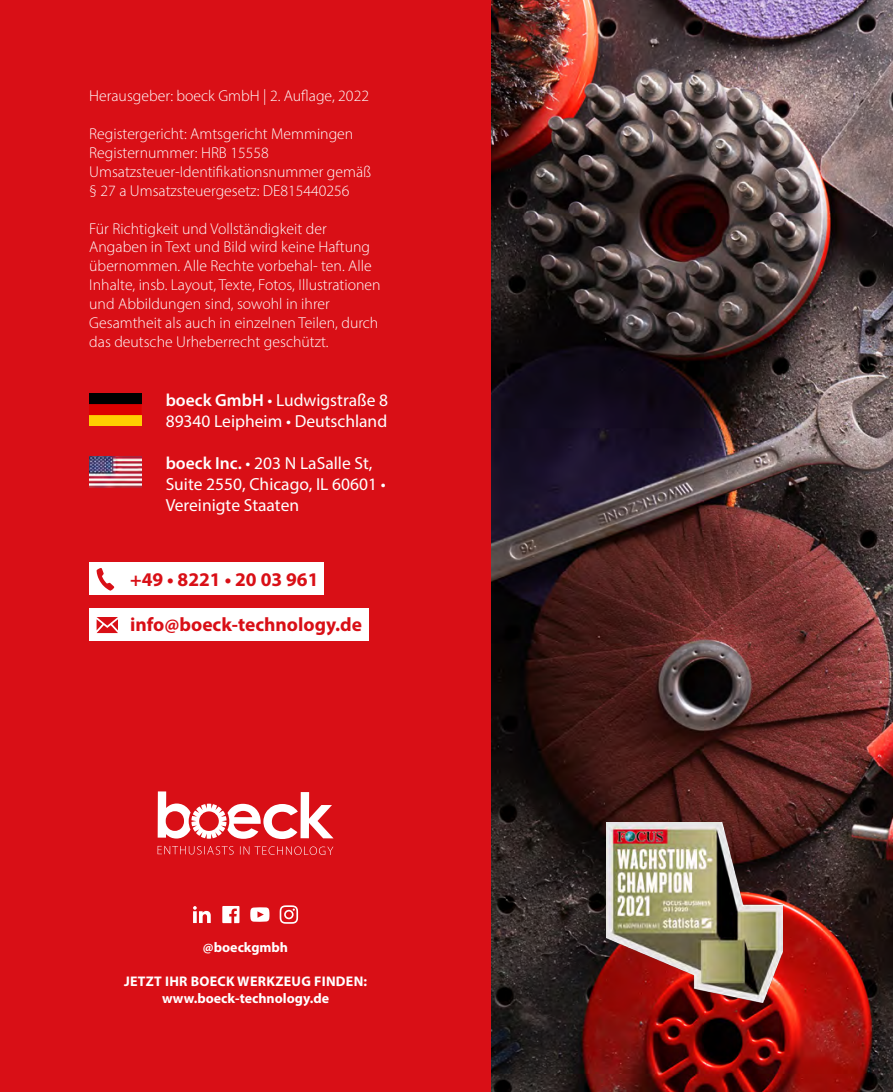
<style>
.page{position:relative;width:893px;height:1092px;background:#fff}
.page>*{position:absolute;margin:0;border:0;box-sizing:border-box;transform-origin:0 0}
.t1{font:700 19.43px "Myriad Pro";color:#d90f16}
.t2{font:17.5px/21px "Myriad Pro";color:#fff}
.t3{font:300 15.75px/18.9px "Myriad Pro";color:#fff}
.t4{font:700 14px/16.8px "Myriad Pro";letter-spacing:.02em;color:#fff;text-align:center}
.t5{font:700 14px "Myriad Pro";color:#fff}
.s1{font-weight:600}
</style>
<div class="page">
<div style="left:0;top:0;width:893px;height:1091px;background:#d90f16"></div>
<img style="left:491px;top:0;width:402px;height:1091px">
<img style="left:606px;top:822px;width:177px;height:180px">
<svg style="left:193px;top:906px;width:18px;height:16px"></svg>
<svg style="left:222px;top:906px;width:17px;height:17px"></svg>
<svg style="left:250px;top:907px;width:19px;height:14px"></svg>
<svg style="left:280px;top:905px;width:18px;height:18px"></svg>
<img style="left:89px;top:456px;width:53px;height:32px">
<img style="left:89px;top:394px;width:53px;height:31px">
<svg style="left:158px;top:791px;width:176px;height:48px"></svg>
<svg style="left:158px;top:845px;width:76px;height:9px"></svg>
<svg style="left:240px;top:846px;width:93px;height:9px"></svg>
<div style="left:89px;top:562px;width:235px;height:33px;background:#fff"></div>
<div style="left:89px;top:608px;width:280px;height:33px;background:#fff"></div>
<svg style="left:97px;top:568px;width:17px;height:22px"></svg>
<svg style="left:97px;top:617px;width:21px;height:16px"></svg>
<p class="t3" style="left:89px;top:86px;width:281px">Herausgeber: boeck GmbH | 2. Auflage, 2022</p>
<p class="t3" style="left:89px;top:124px;width:284px">Registergericht: Amtsgericht Memmingen Registernummer: HRB 15558<br>Umsatzsteuer-Identifikationsnummer gemäß § 27 a Umsatzsteuergesetz: DE815440256</p>
<p class="t3" style="left:89px;top:219px;width:293px">Für Richtigkeit und Vollständigkeit der Angaben in Text und Bild wird keine Haftung übernommen. Alle Rechte vorbehal- ten. Alle Inhalte, insb. Layout, Texte, Fotos, Illustrationen und Abbildungen sind, sowohl in ihrer Gesamtheit als auch in einzelnen Teilen, durch das deutsche Urheberrecht geschützt.</p>
<p class="t2" style="left:166px;top:389px;width:224px"><span class="s1">boeck GmbH</span> • Ludwigstraße 8<br>89340 Leipheim • Deutschland</p>
<p class="t2" style="left:166px;top:452px;width:221px"><span class="s1">boeck Inc.</span> • 203 N LaSalle St,<br>Suite 2550, Chicago, IL 60601 •<br>Vereinigte Staaten</p>
<p class="t1" style="left:130px;top:566px;width:190px">+49 • 8221 • 20 03 961</p>
<p class="t1" style="left:130px;top:612px;width:234px">info@boeck-technology.de</p>
<p class="t5" style="left:203px;top:938px;width:87px">@boeckgmbh</p>
<p class="t4" style="left:124px;top:972px;width:245px">JETZT IHR BOECK WERKZEUG FINDEN: www.boeck-technology.de</p>
</div>
